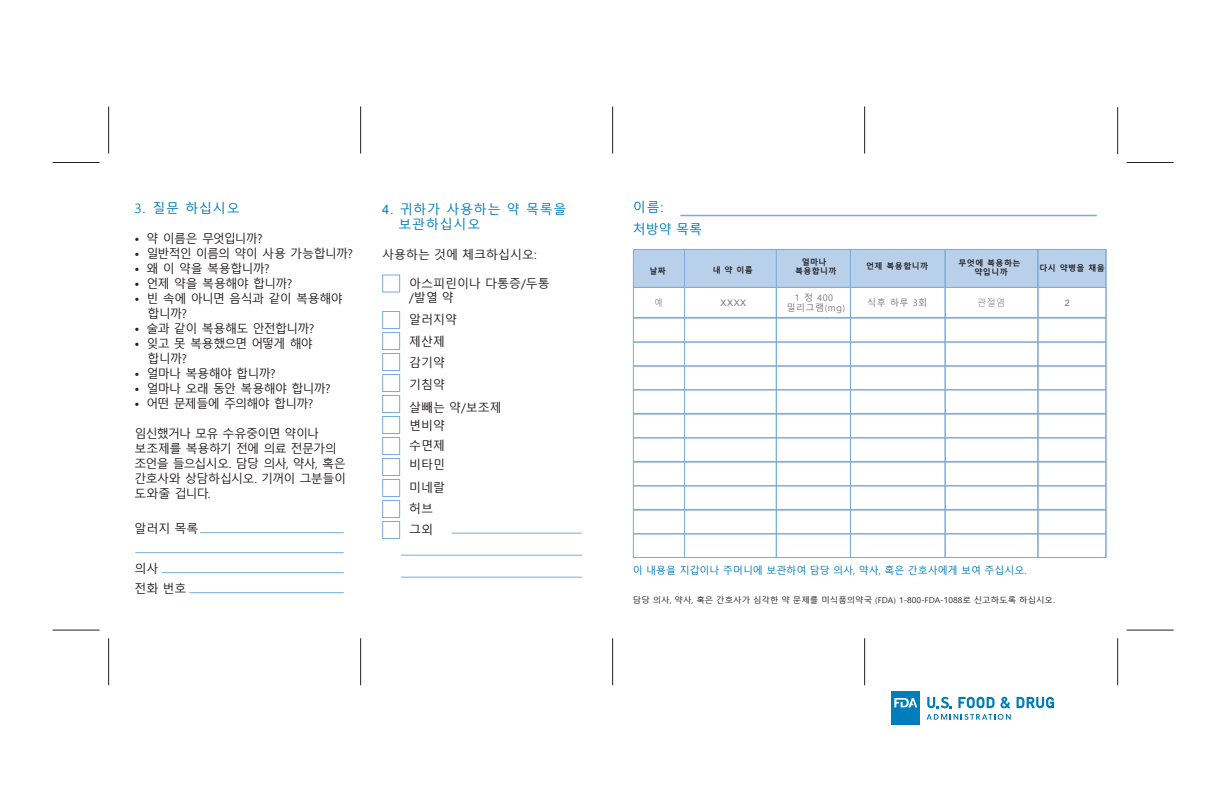
<style>
.page{position:relative;width:1224px;height:792px;background:#fff}
.page>*{position:absolute;margin:0;border:0;box-sizing:border-box;transform-origin:0 0}
.t1{font:13px/15px "Malgun Gothic";letter-spacing:.06em;color:#007dbc}
.t2{font:12px/15px "Malgun Gothic";letter-spacing:-.045em;color:#231f20}
.t3{font:12px/14px "Malgun Gothic";letter-spacing:-.005em;color:#231f20}
.t4{font:12px/15px "Malgun Gothic";letter-spacing:-.07em;color:#231f20}
.t5{font:12px "Malgun Gothic";letter-spacing:-.065em;color:#231f20}
.t6{font:12px "Malgun Gothic";letter-spacing:-.075em;color:#231f20}
.t7{font:10px "Malgun Gothic";letter-spacing:-.005em;color:#007dbc}
.t8{font:9px/10px "Malgun Gothic";letter-spacing:.06em;color:#767575;text-align:center}
.t9{font:9px "Arial";color:#767575}
.t10{font:300 9px "Malgun Gothic";color:#767575}
.t11{font:300 9px "Malgun Gothic";color:#767575;scale:.91 1}
.t12{font:8px "Malgun Gothic";letter-spacing:-.005em;color:#231f20;scale:1.06 1}
.t13{font:700 8px/9px "Malgun Gothic";letter-spacing:.06em;color:#231f20;text-align:center}
.t14{font:700 8px/9px "Malgun Gothic";letter-spacing:.035em;color:#231f20;text-align:center}
.s1{font-family:"Arial"}
</style>
<div class="page">
<hr style="left:452px;top:533px;width:130px;height:1px;background:#7aacdc">
<hr style="left:401px;top:555px;width:181px;height:1px;background:#7aacdc">
<hr style="left:401px;top:577px;width:181px;height:1px;background:#7aacdc">
<hr style="left:108px;top:106px;width:1px;height:48px;background:#231f20">
<hr style="left:108px;top:638px;width:1px;height:47px;background:#231f20">
<hr style="left:360px;top:106px;width:1px;height:48px;background:#231f20">
<hr style="left:360px;top:638px;width:1px;height:47px;background:#231f20">
<hr style="left:612px;top:106px;width:1px;height:48px;background:#231f20">
<hr style="left:612px;top:638px;width:1px;height:47px;background:#231f20">
<hr style="left:53px;top:162px;width:47px;height:1px;background:#231f20">
<hr style="left:1127px;top:162px;width:47px;height:1px;background:#231f20">
<hr style="left:680px;top:215px;width:417px;height:1px;background:#7aacdc">
<div style="left:382px;top:311px;width:18px;height:18px;border:1px solid #7aacdc"></div>
<div style="left:382px;top:275px;width:18px;height:18px;border:1px solid #7aacdc"></div>
<div style="left:382px;top:332px;width:18px;height:18px;border:1px solid #7aacdc"></div>
<div style="left:382px;top:353px;width:18px;height:18px;border:1px solid #7aacdc"></div>
<div style="left:382px;top:374px;width:18px;height:18px;border:1px solid #7aacdc"></div>
<div style="left:382px;top:395px;width:18px;height:18px;border:1px solid #7aacdc"></div>
<div style="left:382px;top:416px;width:18px;height:18px;border:1px solid #7aacdc"></div>
<div style="left:382px;top:437px;width:18px;height:18px;border:1px solid #7aacdc"></div>
<div style="left:382px;top:458px;width:18px;height:18px;border:1px solid #7aacdc"></div>
<div style="left:382px;top:479px;width:18px;height:18px;border:1px solid #7aacdc"></div>
<div style="left:382px;top:500px;width:18px;height:18px;border:1px solid #7aacdc"></div>
<div style="left:382px;top:521px;width:18px;height:18px;border:1px solid #7aacdc"></div>
<hr style="left:135px;top:552px;width:209px;height:1px;background:#7aacdc">
<hr style="left:162px;top:572px;width:182px;height:1px;background:#7aacdc">
<hr style="left:200px;top:532px;width:144px;height:1px;background:#7aacdc">
<hr style="left:189px;top:592px;width:155px;height:1px;background:#7aacdc">
<div style="left:633px;top:249px;width:473px;height:39px;background:#b9d0eb;border:1px solid #7aacdc"></div>
<div style="left:633px;top:287px;width:474px;height:31px;border:1px solid #7aacdc"></div>
<div style="left:850px;top:249px;width:96px;height:309px;border:1px solid #7aacdc"></div>
<div style="left:945px;top:249px;width:93px;height:309px;border:1px solid #7aacdc"></div>
<div style="left:1038px;top:249px;width:69px;height:309px;border:1px solid #7aacdc"></div>
<div style="left:684px;top:249px;width:93px;height:309px;border:1px solid #7aacdc"></div>
<div style="left:633px;top:318px;width:473px;height:24px;border:1px solid #7aacdc"></div>
<div style="left:633px;top:342px;width:473px;height:24px;border:1px solid #7aacdc"></div>
<div style="left:633px;top:366px;width:473px;height:24px;border:1px solid #7aacdc"></div>
<div style="left:633px;top:389px;width:473px;height:25px;border:1px solid #7aacdc"></div>
<div style="left:633px;top:414px;width:473px;height:24px;border:1px solid #7aacdc"></div>
<div style="left:633px;top:437px;width:473px;height:25px;border:1px solid #7aacdc"></div>
<div style="left:633px;top:462px;width:473px;height:24px;border:1px solid #7aacdc"></div>
<div style="left:633px;top:485px;width:473px;height:25px;border:1px solid #7aacdc"></div>
<div style="left:633px;top:510px;width:473px;height:24px;border:1px solid #7aacdc"></div>
<div style="left:633px;top:533px;width:473px;height:25px;border:1px solid #7aacdc"></div>
<hr style="left:1117px;top:638px;width:1px;height:47px;background:#231f20">
<hr style="left:1117px;top:107px;width:1px;height:47px;background:#231f20">
<hr style="left:864px;top:106px;width:1px;height:48px;background:#231f20">
<hr style="left:864px;top:638px;width:1px;height:47px;background:#231f20">
<hr style="left:53px;top:630px;width:47px;height:1px;background:#231f20">
<hr style="left:1127px;top:630px;width:47px;height:1px;background:#231f20">
<svg style="left:927px;top:714px;width:84px;height:6px"></svg>
<svg style="left:958px;top:697px;width:53px;height:11px"></svg>
<svg style="left:1017px;top:697px;width:37px;height:11px"></svg>
<svg style="left:927px;top:697px;width:25px;height:11px"></svg>
<div style="left:892px;top:691px;width:28px;height:34px;background:#007dbb"></div>
<svg style="left:894px;top:698px;width:23px;height:9px"></svg>
<h3 class="t1" style="left:135px;top:201px;width:107px">3. 질문 하십시오</h3>
<p class="t6" style="left:135px;top:231px;width:130px">• 약 이름은 무엇입니까?</p>
<p class="t2" style="left:135px;top:246px;width:220px">• 일반적인 이름의 약이 사용 가능합니까?</p>
<p class="t2" style="left:135px;top:261px;width:137px">• 왜 이 약을 복용합니까?</p>
<p class="t2" style="left:135px;top:276px;width:159px">• 언제 약을 복용해야 합니까?</p>
<p class="t2" style="left:148px;top:291px;width:197px;text-indent:-13px">• 빈 속에 아니면 음식과 같이 복용해야 합니까?</p>
<p class="t2" style="left:135px;top:321px;width:181px">• 술과 같이 복용해도 안전합니까?</p>
<p class="t4" style="left:148px;top:336px;width:167px;text-indent:-13px">• 잊고 못 복용했으면 어떻게 해야 합니까?</p>
<p class="t2" style="left:135px;top:366px;width:142px">• 얼마나 복용해야 합니까?</p>
<p class="t2" style="left:135px;top:381px;width:198px">• 얼마나 오래 동안 복용해야 합니까?</p>
<p class="t5" style="left:135px;top:396px;width:180px">• 어떤 문제들에 주의해야 합니까?</p>
<p class="t2" style="left:135px;top:426px;width:213px">임신했거나 모유 수유중이면 약이나 보조제를 복용하기 전에 의료 전문가의 조언을 들으십시오. 담당 의사, 약사, 혹은 간호사와 상담하십시오. 기꺼이 그분들이 도와줄 겁니다.</p>
<p class="t2" style="left:135px;top:521px;width:65px">알러지 목록</p>
<p class="t2" style="left:135px;top:561px;width:25px">의사</p>
<p class="t2" style="left:135px;top:581px;width:53px">전화 번호</p>
<h3 class="t1" style="left:398px;top:202px;width:170px;text-indent:-16px"><span class="s1">4.</span> 귀하가 사용하는 약 목록을 보관하십시오</h3>
<p class="t3" style="left:382px;top:248px;width:156px">사용하는 것에 체크하십시오:</p>
<p class="t3" style="left:409px;top:277px;width:142px">아스피린이나 다통증/두통 /발열 약</p>
<p class="t2" style="left:409px;top:312px;width:49px">알러지약</p>
<p class="t2" style="left:409px;top:334px;width:37px">제산제</p>
<p class="t2" style="left:409px;top:355px;width:37px">감기약</p>
<p class="t2" style="left:409px;top:377px;width:37px">기침약</p>
<p class="t2" style="left:409px;top:400px;width:94px">살빼는 약/보조제</p>
<p class="t2" style="left:409px;top:418px;width:37px">변비약</p>
<p class="t2" style="left:409px;top:438px;width:37px">수면제</p>
<p class="t2" style="left:409px;top:457px;width:37px">비타민</p>
<p class="t2" style="left:409px;top:480px;width:37px">미네랄</p>
<p class="t2" style="left:409px;top:501px;width:25px">허브</p>
<p class="t2" style="left:409px;top:522px;width:25px">그외</p>
<p class="t1" style="left:633px;top:201px;width:32px">이름:</p>
<p class="t1" style="left:633px;top:222px;width:71px">처방약 목록</p>
<p class="t13" style="left:649px;top:266px;width:18px">날짜</p>
<p class="t13" style="left:713px;top:266px;width:42px">내 약 이름</p>
<p class="t14" style="left:795px;top:258px;width:43px">얼마나 복용합니까</p>
<p class="t13" style="left:866px;top:262px;width:64px">언제 복용합니까</p>
<p class="t13" style="left:958px;top:259px;width:64px">무엇에 복용하는 약입니까</p>
<p class="t13" style="left:1039px;top:263px;width:67px">다시 약병을 채움</p>
<p class="t11" style="left:654px;top:297px;width:10px">예</p>
<p class="t9" style="left:721px;top:296px;width:27px">XXXX</p>
<p class="t8" style="left:787px;top:293px;width:60px">1 정 400 밀리그램(mg)</p>
<p class="t8" style="left:867px;top:298px;width:62px">식후 하루 3회</p>
<p class="t10" style="left:977px;top:297px;width:30px">관절염</p>
<p class="t9" style="left:1065px;top:296px;width:7px">2</p>
<p class="t7" style="left:633px;top:564px;width:395px">이 내용을 지갑이나 주머니에 보관하여 담당 의사, 약사, 혹은 간호사에게 보여 주십시오.</p>
<p class="t12" style="left:633px;top:596px;width:400px">담당 의사, 약사, 혹은 간호사가 심각한 약 문제를 미식품의약국 (FDA) 1-800-FDA-1088로 신고하도록 하십시오.</p>
</div>
